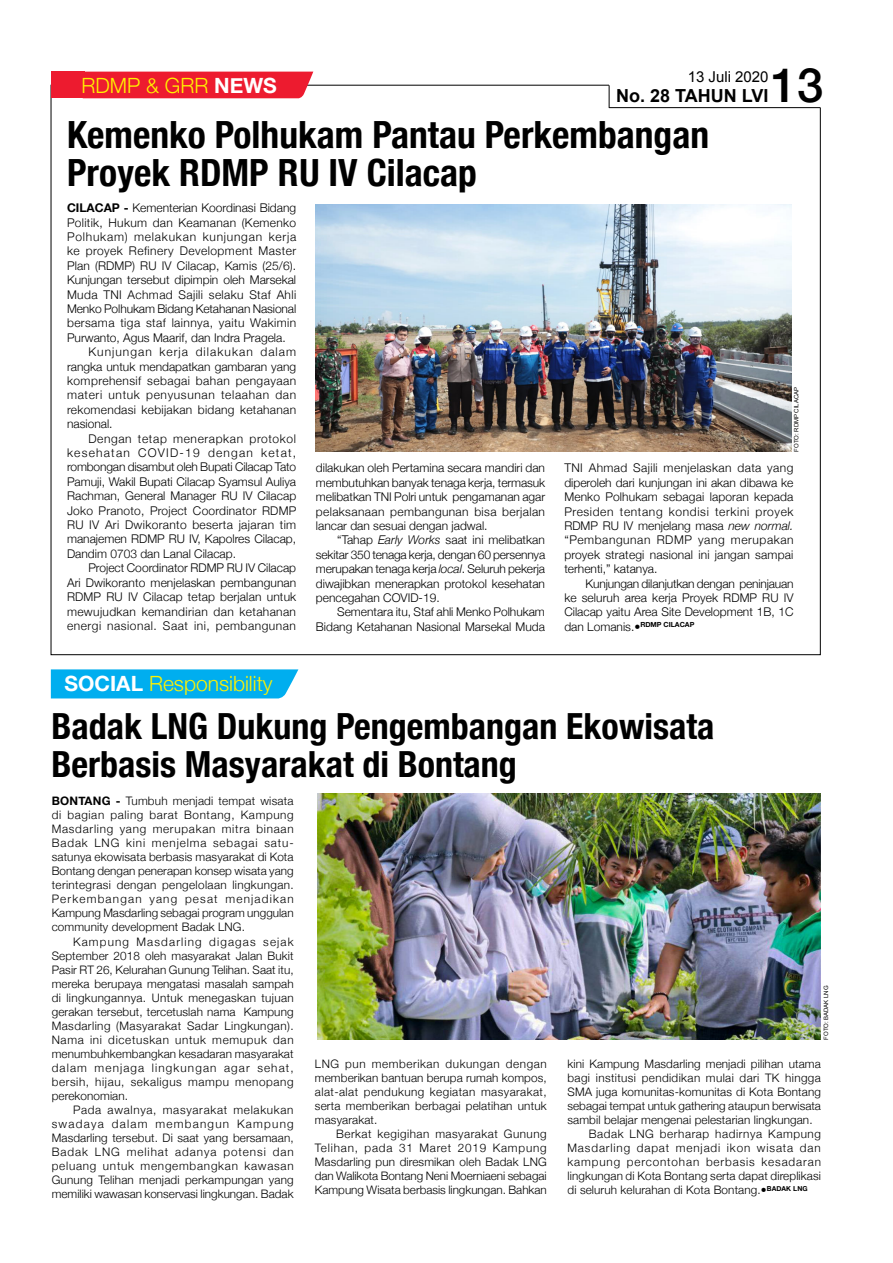
<style>
.page{position:relative;width:893px;height:1263px;background:#fff}
.page>*{position:absolute;margin:0;border:0;box-sizing:border-box;transform-origin:0 0}
.t1{font:500 47.25px "Helvetica Neue";color:#000}
.t2{font:700 condensed 37.5px/37.5px "Helvetica Neue";color:#000}
.t3{font:700 condensed 36px/37.5px "Helvetica Neue";color:#000}
.t4{font:300 21px "Helvetica Neue";color:#fff200}
.t5{font:700 18px "Arial";color:#000}
.t6{font:15px "Arial";color:#000}
.t7{font:300 12px/14.4px "Helvetica Neue";letter-spacing:.005em;color:#000;text-align:justify}
.t8{font:300 12px "Helvetica Neue";letter-spacing:.03em;color:#000}
.t9{font:300 12px "Helvetica Neue";letter-spacing:.035em;color:#000}
.t10{font:300 12px "Helvetica Neue";letter-spacing:.025em;color:#000}
.t11{font:300 12px "Helvetica Neue";letter-spacing:.045em;color:#000}
.t12{font:300 12px "Helvetica Neue";letter-spacing:.04em;color:#000}
.t13{font:300 12px "Helvetica Neue";letter-spacing:.065em;color:#000}
.t14{font:300 12px "Helvetica Neue";letter-spacing:.055em;color:#000}
.t15{font:300 12px "Helvetica Neue";letter-spacing:.05em;color:#000}
.t16{font:300 12px "Helvetica Neue";letter-spacing:.1em;color:#000}
.t17{font:300 12px "Helvetica Neue";letter-spacing:.09em;color:#000}
.t18{font:300 11.7px/14.1px "Helvetica Neue";letter-spacing:.01em;color:#000;text-align:justify}
.t19{font:300 11.7px "Helvetica Neue";letter-spacing:.075em;color:#000}
.t20{font:300 11.7px "Helvetica Neue";letter-spacing:.035em;color:#000}
.t21{font:300 11.7px "Helvetica Neue";letter-spacing:.05em;color:#000}
.t22{font:6px "Arial";color:#000}
.s1{font-weight:700;color:#fff}
.s2{font-weight:700}
.s3{font-style:italic}
</style>
<div class="page">
<img style="left:316px;top:204px;width:475px;height:248px">
<hr style="left:609px;top:107px;width:212px;height:1px;background:#000">
<svg style="left:609px;top:85px;width:1px;height:23px"></svg>
<div style="left:51px;top:72px;width:33px;height:26px;background:#ed1b2f"></div>
<div style="left:84px;top:72px;width:229px;height:26px;background:#ed1b2f"></div>
<img style="left:317px;top:794px;width:504px;height:246px">
<svg style="left:50px;top:669px;width:249px;height:30px;background:#11b3f0"></svg>
<h3 class="t4" style="left:82px;top:68px;width:197px">RDMP &amp; GRR <span class="s1">NEWS</span></h3>
<h1 class="t1" style="left:771px;top:47px;width:54px">13</h1>
<p class="t6" style="left:688px;top:67px;width:82px">13 Juli 2020</p>
<h3 class="t5" style="left:616px;top:83px;width:154px">No. 28 TAHUN LVI</h3>
<h2 class="t2" style="left:67px;top:113px;width:643px">Kemenko Polhukam Pantau Perkembangan<br>Proyek RDMP RU IV Cilacap</h2>
<p class="t7" style="left:67px;top:200px;width:231px"><span class="s2">CILACAP -</span> Kementerian Koordinasi Bidang</p>
<p class="t10" style="left:67px;top:213px;width:230px">Politik, Hukum dan Keamanan (Kemenko</p>
<p class="t13" style="left:67px;top:227px;width:231px">Polhukam) melakukan kunjungan kerja</p>
<p class="t12" style="left:67px;top:241px;width:231px">ke proyek Refinery Development Master</p>
<p class="t7" style="left:67px;top:257px;width:231px">Plan (RDMP) RU IV Cilacap, Kamis (25/6).</p>
<p class="t7" style="left:67px;top:272px;width:231px">Kunjungan tersebut dipimpin oleh Marsekal</p>
<p class="t8" style="left:67px;top:285px;width:231px">Muda TNI Achmad Sajili selaku Staf Ahli</p>
<p class="t7" style="left:67px;top:301px;width:231px">Menko Polhukam Bidang Ketahanan Nasional</p>
<p class="t9" style="left:67px;top:313px;width:231px">bersama tiga staf lainnya, yaitu Wakimin</p>
<p class="t7" style="left:67px;top:329px;width:220px">Purwanto, Agus Maarif, dan Indra Pragela.</p>
<p class="t17" style="left:88px;top:342px;width:209px">Kunjungan kerja dilakukan dalam</p>
<p class="t7" style="left:67px;top:358px;width:231px">rangka untuk mendapatkan gambaran yang</p>
<p class="t9" style="left:67px;top:371px;width:231px">komprehensif sebagai bahan pengayaan</p>
<p class="t14" style="left:67px;top:385px;width:231px">materi untuk penyusunan telaahan dan</p>
<p class="t10" style="left:67px;top:400px;width:231px">rekomendasi kebijakan bidang ketahanan</p>
<p class="t7" style="left:67px;top:416px;width:47px">nasional.</p>
<p class="t15" style="left:88px;top:429px;width:209px">Dengan tetap menerapkan protokol</p>
<p class="t16" style="left:67px;top:443px;width:231px">kesehatan COVID-19 dengan ketat,</p>
<p class="t7" style="left:67px;top:459px;width:231px">rombongan disambut oleh Bupati Cilacap Tato</p>
<p class="t7" style="left:67px;top:473px;width:231px">Pamuji, Wakil Bupati Cilacap Syamsul Auliya</p>
<p class="t7" style="left:67px;top:488px;width:231px">Rachman, General Manager RU IV Cilacap</p>
<p class="t7" style="left:67px;top:502px;width:231px">Joko Pranoto, Project Coordinator RDMP</p>
<p class="t8" style="left:67px;top:515px;width:231px">RU IV Ari Dwikoranto beserta jajaran tim</p>
<p class="t7" style="left:67px;top:531px;width:231px">manajemen RDMP RU IV, Kapolres Cilacap,</p>
<p class="t7" style="left:67px;top:545px;width:170px">Dandim 0703 dan Lanal Cilacap.</p>
<p class="t7" style="left:88px;top:560px;width:209px">Project Coordinator RDMP RU IV Cilacap</p>
<p class="t7" style="left:67px;top:574px;width:231px">Ari Dwikoranto menjelaskan pembangunan</p>
<p class="t7" style="left:67px;top:589px;width:231px">RDMP RU IV Cilacap tetap berjalan untuk</p>
<p class="t8" style="left:67px;top:601px;width:231px">mewujudkan kemandirian dan ketahanan</p>
<p class="t11" style="left:67px;top:616px;width:230px">energi nasional. Saat ini, pembangunan</p>
<h3 class="t4" style="left:65px;top:667px;width:210px"><span class="s1">SOCIAL</span> Responsibility</h3>
<p class="t7" style="left:316px;top:460px;width:231px">dilakukan oleh Pertamina secara mandiri dan membutuhkan banyak tenaga kerja, termasuk melibatkan TNI Polri untuk pengamanan agar pelaksanaan pembangunan bisa berjalan lancar dan sesuai dengan jadwal.</p>
<p class="t7" style="left:316px;top:532px;width:231px;text-indent:21px">“Tahap <span class="s3">Early Works</span> saat ini melibatkan sekitar 350 tenaga kerja, dengan 60 persennya merupakan tenaga kerja <span class="s3">local</span>. Seluruh pekerja diwajibkan menerapkan protokol kesehatan pencegahan COVID-19.</p>
<p class="t7" style="left:316px;top:604px;width:231px;text-align:right">Sementara itu, Staf ahli Menko Polhukam<br>Bidang Ketahanan Nasional Marsekal Muda</p>
<p class="t22" style="left:793px;top:452px;width:66px;rotate:-90deg">FOTO: RDMP CILACAP</p>
<p class="t7" style="left:564px;top:460px;width:231px">TNI Ahmad Sajili menjelaskan data yang diperoleh dari kunjungan ini akan dibawa ke Menko Polhukam sebagai laporan kepada Presiden tentang kondisi terkini proyek RDMP RU IV menjelang masa <span class="s3">new normal. </span>“Pembangunan RDMP yang merupakan proyek strategi nasional ini jangan sampai terhenti,” katanya.</p>
<p class="t7" style="left:564px;top:575px;width:231px;text-indent:21px">Kunjungan dilanjutkan dengan peninjauan ke seluruh area kerja Proyek RDMP RU IV Cilacap yaitu Area Site Development 1B, 1C dan Lomanis.•<sup>RDMP</sup> <sup>CILACAP</sup></p>
<h3 class="t3" style="left:52px;top:705px;width:664px">Badak LNG Dukung Pengembangan Ekowisata<br>Berbasis Masyarakat di Bontang</h3>
<p class="t18" style="left:52px;top:793px;width:243px"><span class="s2">BONTANG -</span> Tumbuh menjadi tempat wisata di bagian paling barat Bontang, Kampung Masdarling yang merupakan mitra binaan Badak LNG kini menjelma sebagai satu&shy;satunya ekowisata berbasis masyarakat di Kota Bontang dengan penerapan konsep wisata yang terintegrasi dengan pengelolaan lingkungan.<br>Perkembangan yang pesat menjadikan Kampung Masdarling sebagai program unggulan community development Badak LNG.</p>
<p class="t18" style="left:52px;top:933px;width:244px;text-indent:21px">Kampung Masdarling digagas sejak September 2018 oleh masyarakat Jalan Bukit Pasir RT 26, Kelurahan Gunung Telihan. Saat itu, mereka berupaya mengatasi masalah sampah di lingkungannya. Untuk menegaskan tujuan gerakan tersebut, tercetuslah nama Kampung Masdarling (Masyarakat Sadar Lingkungan).<br>Nama ini dicetuskan untuk memupuk dan menumbuhkembangkan kesadaran masyarakat dalam menjaga lingkungan agar sehat, bersih, hijau, sekaligus mampu menopang perekonomian.</p>
<p class="t18" style="left:52px;top:1102px;width:244px;text-indent:21px">Pada awalnya, masyarakat melakukan swadaya dalam membangun Kampung Masdarling tersebut. Di saat yang bersamaan, Badak LNG melihat adanya potensi dan peluang untuk mengembangkan kawasan Gunung Telihan menjadi perkampungan yang memiliki wawasan konservasi lingkungan. Badak</p>
<p class="t18" style="left:315px;top:1056px;width:233px">LNG pun memberikan dukungan dengan memberikan bantuan berupa rumah kompos, alat-alat pendukung kegiatan masyarakat, serta memberikan berbagai pelatihan untuk masyarakat.</p>
<p class="t18" style="left:315px;top:1126px;width:233px;text-indent:21px">Berkat kegigihan masyarakat Gunung Telihan, pada 31 Maret 2019 Kampung Masdarling pun diresmikan oleh Badak LNG dan Walikota Bontang Neni Moerniaeni sebagai Kampung Wisata berbasis lingkungan. Bahkan</p>
<p class="t22" style="left:822px;top:1040px;width:56px;rotate:-90deg">FOTO: BADAK LNG</p>
<p class="t18" style="left:567px;top:1056px;width:255px">kini Kampung Masdarling menjadi pilihan utama</p>
<p class="t20" style="left:567px;top:1068px;width:255px">bagi institusi pendidikan mulai dari TK hingga</p>
<p class="t18" style="left:567px;top:1084px;width:255px">SMA juga komunitas-komunitas di Kota Bontang</p>
<p class="t18" style="left:567px;top:1098px;width:255px">sebagai tempat untuk gathering ataupun berwisata</p>
<p class="t18" style="left:567px;top:1112px;width:247px">sambil belajar mengenai pelestarian lingkungan.</p>
<p class="t21" style="left:589px;top:1125px;width:234px">Badak LNG berharap hadirnya Kampung</p>
<p class="t19" style="left:567px;top:1139px;width:255px">Masdarling dapat menjadi ikon wisata dan</p>
<p class="t19" style="left:567px;top:1153px;width:255px">kampung percontohan berbasis kesadaran</p>
<p class="t18" style="left:567px;top:1168px;width:255px">lingkungan di Kota Bontang serta dapat direplikasi</p>
<p class="t18" style="left:567px;top:1182px;width:242px">di seluruh kelurahan di Kota Bontang.•<sup>BADAK</sup> <sup>LNG</sup></p>
</div>
